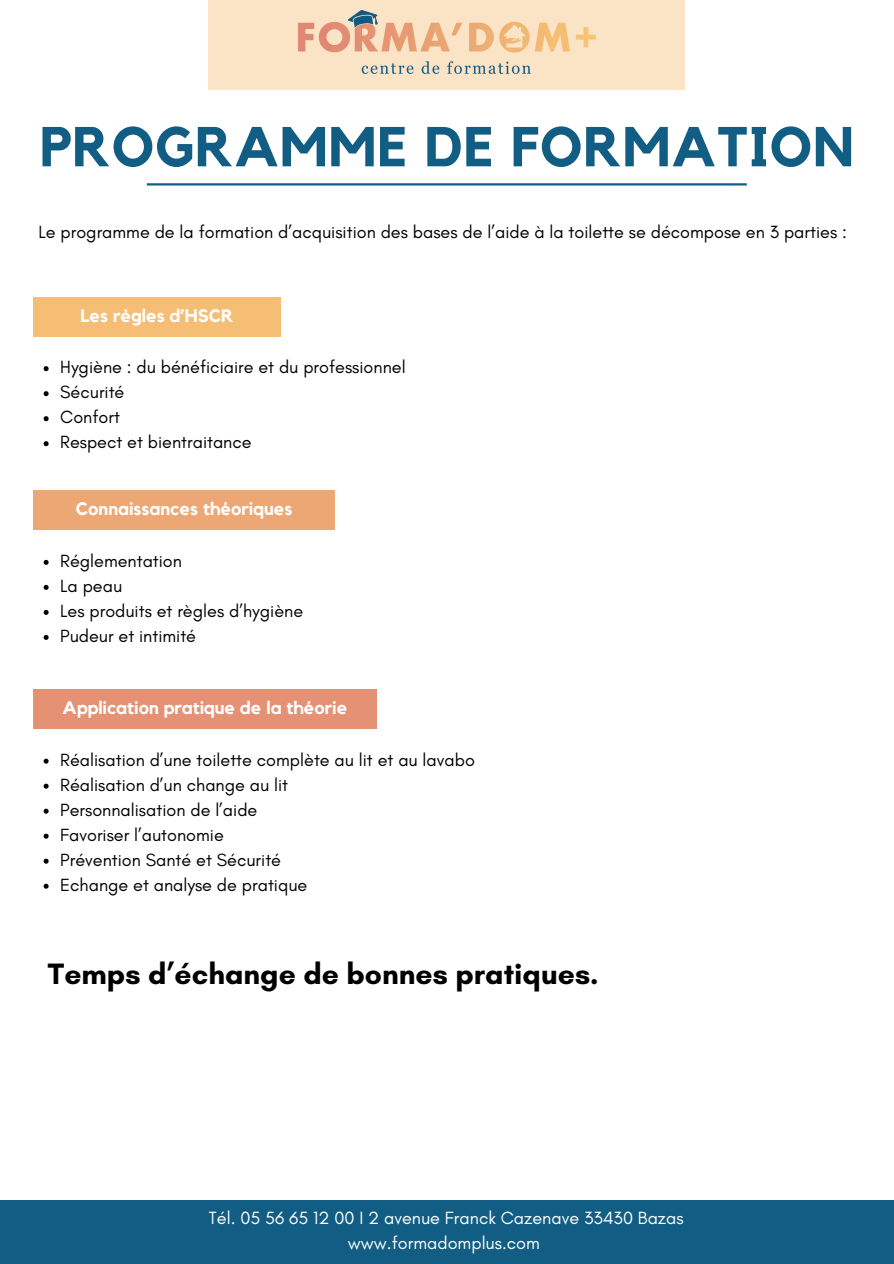
<style>
.page{position:relative;width:894px;height:1264px;background:#fff}
.page>*{position:absolute;margin:0;border:0;box-sizing:border-box;transform-origin:0 0}
.t1{font:700 55.5px "Kollektif";letter-spacing:.02em;color:#125d83}
.t2{font:700 30px "Glacial Indifference";color:#000}
.t3{font:18px "Glacial Indifference";color:#000}
.t4{font:700 18px "Kollektif";color:#fff}
.t5{font:18px "Glacial Indifference";color:#fff}
</style>
<div class="page">
<div style="left:208px;top:0;width:477px;height:89px;background:#fbe4c6"></div>
<img style="left:298px;top:11px;width:297px;height:63px">
<div style="left:0;top:1199px;width:893px;height:64px;background:#125d83"></div>
<hr style="left:147px;top:183px;width:599px;height:2px;background:#125d83">
<div style="left:33px;top:297px;width:248px;height:40px;background:#f6bd75"></div>
<svg style="left:44px;top:366px;width:5px;height:5px"></svg>
<svg style="left:44px;top:391px;width:5px;height:5px"></svg>
<svg style="left:44px;top:416px;width:5px;height:5px"></svg>
<svg style="left:44px;top:441px;width:5px;height:5px"></svg>
<div style="left:33px;top:490px;width:302px;height:40px;background:#eda775"></div>
<svg style="left:44px;top:560px;width:5px;height:5px"></svg>
<svg style="left:44px;top:585px;width:5px;height:5px"></svg>
<svg style="left:44px;top:610px;width:5px;height:5px"></svg>
<svg style="left:44px;top:635px;width:5px;height:5px"></svg>
<div style="left:33px;top:689px;width:344px;height:40px;background:#e59174"></div>
<svg style="left:44px;top:758px;width:5px;height:5px"></svg>
<svg style="left:44px;top:783px;width:5px;height:5px"></svg>
<svg style="left:44px;top:808px;width:5px;height:5px"></svg>
<svg style="left:44px;top:833px;width:5px;height:5px"></svg>
<svg style="left:44px;top:858px;width:5px;height:5px"></svg>
<svg style="left:44px;top:883px;width:5px;height:5px"></svg>
<h1 class="t1" style="left:40px;top:121px;width:815px">PROGRAMME DE FORMATION</h1>
<p class="t3" style="left:39px;top:221px;width:809px">Le programme de la formation d’acquisition des bases de l’aide à la toilette se décompose en 3 parties :</p>
<p class="t4" style="left:80px;top:307px;width:155px">Les règles d’HSCR</p>
<p class="t3" style="left:60px;top:356px;width:347px">Hygiène : du bénéficiaire et du professionnel</p>
<p class="t3" style="left:60px;top:381px;width:66px">Sécurité</p>
<h3 class="t3" style="left:60px;top:406px;width:61px">Confort</h3>
<p class="t3" style="left:60px;top:431px;width:193px">Respect et bientraitance</p>
<p class="t4" style="left:76px;top:500px;width:218px">Connaissances théoriques</p>
<p class="t3" style="left:60px;top:549px;width:123px">Réglementation</p>
<p class="t3" style="left:60px;top:574px;width:63px">La peau</p>
<h3 class="t3" style="left:60px;top:599px;width:244px">Les produits et règles d’hygiène</h3>
<p class="t3" style="left:60px;top:624px;width:137px">Pudeur et intimité</p>
<p class="t4" style="left:63px;top:699px;width:286px">Application pratique de la théorie</p>
<p class="t3" style="left:60px;top:748px;width:416px">Réalisation d’une toilette complète au lit et au lavabo</p>
<p class="t3" style="left:60px;top:773px;width:229px">Réalisation d’un change au lit</p>
<p class="t3" style="left:60px;top:798px;width:199px">Personnalisation de l’aide</p>
<p class="t3" style="left:60px;top:823px;width:165px">Favoriser l’autonomie</p>
<h2 class="t3" style="left:60px;top:848px;width:222px">Prévention Santé et Sécurité</h2>
<p class="t3" style="left:60px;top:873px;width:248px">Echange et analyse de pratique</p>
<p class="t2" style="left:48px;top:955px;width:552px">Temps d’échange de bonnes pratiques.</p>
<h3 class="t5" style="left:209px;top:1206px;width:476px">Tél. 05 56 65 12 00 I 2 avenue Franck Cazenave 33430 Bazas</h3>
<p class="t5" style="left:348px;top:1231px;width:193px">www.formadomplus.com</p>
</div>
